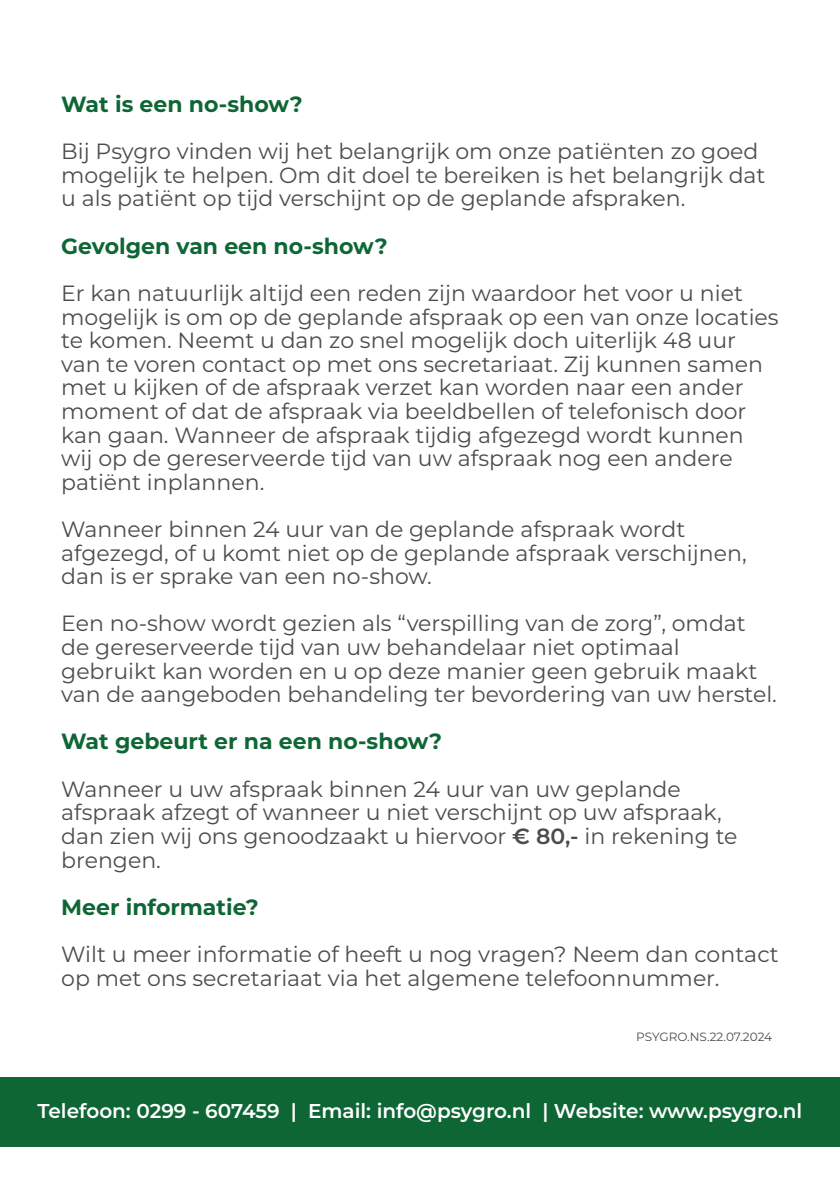
<style>
.page{position:relative;width:840px;height:1191px;background:#fff}
.page>*{position:absolute;margin:0;border:0;box-sizing:border-box;transform-origin:0 0}
.t1{font:22px/23.6px "Montserrat";color:#4b4c4d}
.t2{font:700 22px "Montserrat";color:#0f6635}
.t3{font:600 20px "Montserrat";color:#fff}
.t4{font:12px "Montserrat";color:#4b4c4d}
.s1{font-weight:600}
</style>
<div class="page">
<div style="left:0;top:1077px;width:839px;height:70px;background:#0f6635"></div>
<p class="t2" style="left:61px;top:95px;width:243px">Wat is een no-show?</p>
<p class="t1" style="left:61px;top:141px;width:705px">Bij Psygro vinden wij het belangrijk om onze patiënten zo goed mogelijk te helpen. Om dit doel te bereiken is het belangrijk dat u als patiënt op tijd verschijnt op de geplande afspraken.</p>
<p class="t2" style="left:61px;top:236px;width:328px">Gevolgen van een no-show?</p>
<p class="t1" style="left:61px;top:283px;width:718px">Er kan natuurlijk altijd een reden zijn waardoor het voor u niet mogelijk is om op de geplande afspraak op een van onze locaties te komen. Neemt u dan zo snel mogelijk doch uiterlijk 48 uur van te voren contact op met ons secretariaat. Zij kunnen samen met u kijken of de afspraak verzet kan worden naar een ander moment of dat de afspraak via beeldbellen of telefonisch door kan gaan. Wanneer de afspraak tijdig afgezegd wordt kunnen wij op de gereserveerde tijd van uw afspraak nog een andere patiënt inplannen.</p>
<p class="t1" style="left:61px;top:519px;width:686px">Wanneer binnen 24 uur van de geplande afspraak wordt afgezegd, of u komt niet op de geplande afspraak verschijnen, dan is er sprake van een no-show.</p>
<p class="t1" style="left:61px;top:613px;width:716px">Een no-show wordt gezien als “verspilling van de zorg”, omdat de gereserveerde tijd van uw behandelaar niet optimaal gebruikt kan worden en u op deze manier geen gebruik maakt van de aangeboden behandeling ter bevordering van uw herstel.</p>
<p class="t2" style="left:61px;top:732px;width:382px">Wat gebeurt er na een no-show?</p>
<p class="t1" style="left:61px;top:779px;width:677px">Wanneer u uw afspraak binnen 24 uur van uw geplande afspraak afzegt of wanneer u niet verschijnt op uw afspraak, dan zien wij ons genoodzaakt u hiervoor <span class="s1">€ 80,-</span> in rekening te brengen.</p>
<p class="t2" style="left:61px;top:897px;width:199px">Meer informatie?</p>
<p class="t1" style="left:61px;top:944px;width:718px">Wilt u meer informatie of heeft u nog vragen? Neem dan contact op met ons secretariaat via het algemene telefoonnummer.</p>
<p class="t4" style="left:636px;top:1032px;width:137px">PSYGRO.NS.22.07.2024</p>
<p class="t3" style="left:38px;top:1102px;width:766px">Telefoon: 0299 - 607459 | Email: info@psygro.nl | Website: www.psygro.nl</p>
</div>
